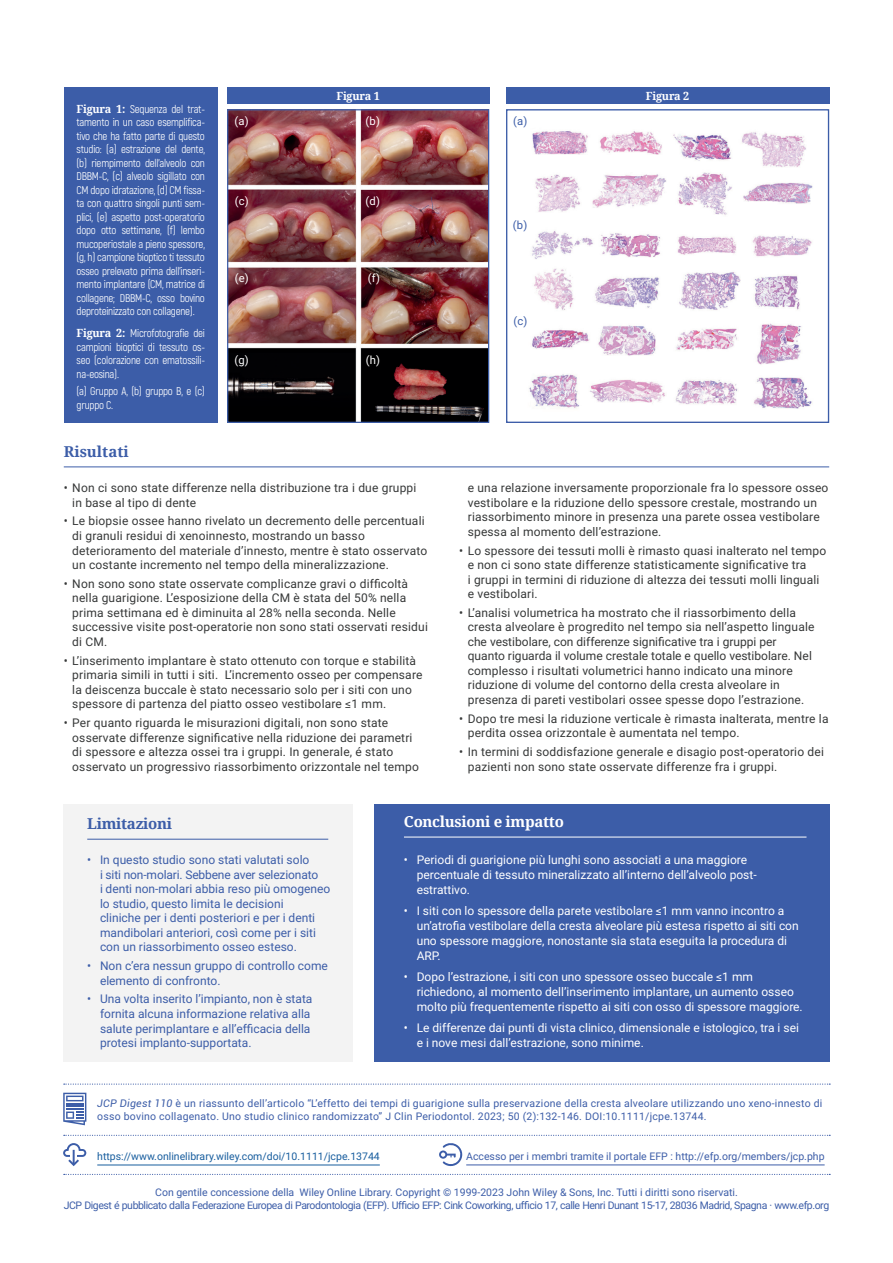
<style>
.page{position:relative;width:893px;height:1263px;background:#fff}
.page>*{position:absolute;margin:0;border:0;box-sizing:border-box;transform-origin:0 0}
.t1{font:700 15px "Noto Serif";letter-spacing:-.02em;color:#fff}
.t2{font:700 15px "Noto Serif";letter-spacing:-.02em;color:#3c5da8}
.t3{font:700 15px "Noto Serif";color:#3c5da8}
.t4{font:12px/14.5px "Roboto";letter-spacing:.015em;color:#363838}
.t5{font:12px/14.9px "Roboto";color:#fff}
.t6{font:12px/14.5px "Roboto";color:#3c5da8}
.t7{font:11.25px/13.5px "Akrobat";letter-spacing:-.02em;color:#fff;text-align:justify}
.t8{font:11.25px "Roboto";color:#fff}
.t9{font:700 11.25px "Noto Serif";letter-spacing:-.02em;color:#fff}
.t10{font:11.25px "Roboto";color:#3c5da8}
.t11{font:10.5px/12.6px "Roboto";letter-spacing:-.04em;color:#3c5da8;text-align:center}
.t12{font:10.5px/12.6px "Roboto";letter-spacing:.02em;color:#3c5da8}
.t13{font:10.5px "Roboto";color:#3c5da8}
.t14{font:10.5px "Roboto";color:#175d9e}
.s1{font-family:"Noto Serif";font-weight:700}
.s2{font-style:italic}
</style>
<div class="page">
<div style="left:64px;top:804px;width:289px;height:258px;background:#f3f3f3"></div>
<hr style="left:87px;top:839px;width:241px;height:1px;background:#3c5da8">
<div style="left:375px;top:804px;width:455px;height:258px;background:#3c5da8"></div>
<hr style="left:404px;top:837px;width:402px;height:1px;background:#fff">
<hr style="left:64px;top:467px;width:765px;height:1px;background:#3c5da8">
<img style="left:529px;top:131px;width:284px;height:278px">
<div style="left:506px;top:109px;width:323px;height:314px;border:1px solid #3c5da8"></div>
<img style="left:229px;top:111px;width:258px;height:310px">
<div style="left:227px;top:109px;width:262px;height:314px;border:1px solid #3c5da8"></div>
<div style="left:64px;top:88px;width:154px;height:335px;background:#3c5da8"></div>
<div style="left:227px;top:88px;width:262px;height:16px;background:#3c5da8"></div>
<div style="left:506px;top:88px;width:323px;height:16px;background:#3c5da8"></div>
<svg style="left:64px;top:1174px;width:766px;height:1px"></svg>
<svg style="left:64px;top:1083px;width:766px;height:2px"></svg>
<svg style="left:63px;top:1093px;width:23px;height:32px"></svg>
<svg style="left:64px;top:1135px;width:766px;height:1px"></svg>
<hr style="left:97px;top:1165px;width:283px;height:1px;background:#175d9e">
<svg style="left:63px;top:1143px;width:24px;height:24px"></svg>
<hr style="left:466px;top:1165px;width:359px;height:1px;background:#3c5da8">
<svg style="left:439px;top:1143px;width:24px;height:24px"></svg>
<p class="t7" style="left:77px;top:102px;width:130px"><span class="s1">Figura 1:</span> Sequenza del trat&shy;tamento in un caso esemplifica&shy;tivo che ha fatto parte di questo studio: (a) estrazione del dente, (b) riempimento dell’alveolo con DBBM-C, (c) alveolo sigillato con CM dopo idratazione, (d) CM fissa&shy;ta con quattro singoli punti sem&shy;plici, (e) aspetto post-operatorio dopo otto settimane, (f) lembo mucoperiostale a pieno spessore, (g, h) campione bioptico ti tessuto osseo prelevato prima dell’inseri&shy;mento implantare (CM, matrice di collagene; DBBM-C, osso bovino deproteinizzato con collagene).</p>
<p class="t7" style="left:77px;top:326px;width:130px"><span class="s1">Figura 2:</span> Microfotografie dei campioni bioptici di tessuto os&shy;seo (colorazione con ematossili&shy;na-eosina).</p>
<p class="t7" style="left:77px;top:385px;width:130px">(a) Gruppo A, (b) gruppo B, e (c) gruppo C.</p>
<p class="t3" style="left:64px;top:441px;width:66px">Risultati</p>
<p class="t8" style="left:235px;top:113px;width:16px">(a)</p>
<p class="t8" style="left:235px;top:193px;width:15px">(c)</p>
<p class="t8" style="left:235px;top:270px;width:16px">(e)</p>
<p class="t8" style="left:234px;top:353px;width:16px">(g)</p>
<p class="t9" style="left:336px;top:88px;width:45px">Figura 1</p>
<p class="t9" style="left:646px;top:88px;width:45px">Figura 2</p>
<p class="t8" style="left:366px;top:113px;width:16px">(b)</p>
<p class="t8" style="left:366px;top:193px;width:16px">(d)</p>
<p class="t8" style="left:368px;top:270px;width:14px">(f)</p>
<p class="t8" style="left:366px;top:353px;width:16px">(h)</p>
<p class="t10" style="left:513px;top:113px;width:16px">(a)</p>
<p class="t10" style="left:513px;top:217px;width:16px">(b)</p>
<p class="t10" style="left:513px;top:313px;width:15px">(c)</p>
<p class="t4" style="left:72px;top:480px;width:346px;text-indent:-9px">• Non ci sono state differenze nella distribuzione tra i due gruppi in base al tipo di dente</p>
<p class="t4" style="left:72px;top:513px;width:356px;text-indent:-9px">• Le biopsie ossee hanno rivelato un decremento delle percentuali di granuli residui di xenoinnesto, mostrando un basso deterioramento del materiale d’innesto, mentre è stato osservato un costante incremento nel tempo della mineralizzazione.</p>
<p class="t4" style="left:72px;top:576px;width:357px;text-indent:-9px">• Non sono sono state osservate complicanze gravi o difficoltà nella guarigione. L’esposizione della CM è stata del 50% nella prima settimana ed è diminuita al 28% nella seconda. Nelle successive visite post-operatorie non sono stati osservati residui di CM.</p>
<p class="t4" style="left:72px;top:653px;width:352px;text-indent:-9px">• L’inserimento implantare è stato ottenuto con torque e stabilità primaria simili in tutti i siti. L’incremento osseo per compensare la deiscenza buccale è stato necessario solo per i siti con uno spessore di partenza del piatto osseo vestibolare ≤1 mm.</p>
<p class="t4" style="left:72px;top:715px;width:348px;text-indent:-9px">• Per quanto riguarda le misurazioni digitali, non sono state osservate differenze significative nella riduzione dei parametri di spessore e altezza ossei tra i gruppi. In generale, é stato osservato un progressivo riassorbimento orizzontale nel tempo</p>
<p class="t4" style="left:468px;top:480px;width:362px">e una relazione inversamente proporzionale fra lo spessore osseo vestibolare e la riduzione dello spessore crestale, mostrando un riassorbimento minore in presenza una parete ossea vestibolare spessa al momento dell’estrazione.</p>
<p class="t4" style="left:468px;top:542px;width:360px;text-indent:-9px">• Lo spessore dei tessuti molli è rimasto quasi inalterato nel tempo e non ci sono state differenze statisticamente significative tra<br>i gruppi in termini di riduzione di altezza dei tessuti molli linguali e vestibolari.</p>
<p class="t4" style="left:468px;top:605px;width:348px;text-indent:-9px">• L’analisi volumetrica ha mostrato che il riassorbimento della cresta alveolare è progredito nel tempo sia nell’aspetto linguale che vestibolare, con differenze significative tra i gruppi per quanto riguarda il volume crestale totale e quello vestibolare. Nel complesso i risultati volumetrici hanno indicato una minore riduzione di volume del contorno della cresta alveolare in presenza di pareti vestibolari ossee spesse dopo l’estrazione.</p>
<p class="t4" style="left:468px;top:711px;width:362px;text-indent:-9px">• Dopo tre mesi la riduzione verticale è rimasta inalterata, mentre la perdita ossea orizzontale è aumentata nel tempo.</p>
<p class="t4" style="left:468px;top:744px;width:358px;text-indent:-9px">• In termini di soddisfazione generale e disagio post-operatorio dei pazienti non sono state osservate differenze fra i gruppi.</p>
<p class="t2" style="left:87px;top:813px;width:86px">Limitazioni</p>
<p class="t6" style="left:100px;top:852px;width:232px;text-indent:-13px">• In questo studio sono stati valutati solo<br>i siti non-molari. Sebbene aver selezionato<br>i denti non-molari abbia reso più omogeneo lo studio, questo limita le decisioni<br>cliniche per i denti posteriori e per i denti mandibolari anteriori, così come per i siti con un riassorbimento osseo esteso.</p>
<p class="t6" style="left:100px;top:958px;width:229px;text-indent:-13px">• Non c’era nessun gruppo di controllo come elemento di confronto.</p>
<p class="t6" style="left:100px;top:991px;width:214px;text-indent:-13px">• Una volta inserito l’impianto, non è stata fornita alcuna informazione relativa alla salute perimplantare e all’efficacia della protesi implanto-supportata.</p>
<p class="t1" style="left:404px;top:811px;width:161px">Conclusioni e impatto</p>
<p class="t5" style="left:417px;top:852px;width:341px;text-indent:-13px">• Periodi di guarigione più lunghi sono associati a una maggiore percentuale di tessuto mineralizzato all’interno dell’alveolo post&shy;estrattivo.</p>
<p class="t5" style="left:417px;top:903px;width:383px;text-indent:-13px">• I siti con lo spessore della parete vestibolare ≤1 mm vanno incontro a un’atrofia vestibolare della cresta alveolare più estesa rispetto ai siti con uno spessore maggiore, nonostante sia stata eseguita la procedura di ARP.</p>
<p class="t5" style="left:417px;top:969px;width:388px;text-indent:-13px">• Dopo l’estrazione, i siti con uno spessore osseo buccale ≤1 mm richiedono, al momento dell’inserimento implantare, un aumento osseo molto più frequentemente rispetto ai siti con osso di spessore maggiore.</p>
<p class="t5" style="left:417px;top:1020px;width:384px;text-indent:-13px">• Le differenze dai punti di vista clinico, dimensionale e istologico, tra i sei e i nove mesi dall’estrazione, sono minime.</p>
<p class="t12" style="left:97px;top:1096px;width:727px"><span class="s2">JCP Digest 110</span> è un riassunto dell’articolo “L’effetto dei tempi di guarigione sulla preservazione della cresta alveolare utilizzando uno xeno-innesto di osso bovino collagenato. Uno studio clinico randomizzato” J Clin Periodontol. 2023; 50 (2):132-146. DOI:10.1111/jcpe.13744.</p>
<p class="t14" style="left:97px;top:1149px;width:284px">https://www.onlinelibrary.wiley.com/doi/10.1111/jcpe.13744</p>
<p class="t13" style="left:466px;top:1149px;width:360px">Accesso per i membri tramite il portale EFP : http://efp.org/members/jcp.php</p>
<p class="t11" style="left:64px;top:1186px;width:767px">Con gentile concessione della Wiley Online Library. Copyright © 1999-2023 John Wiley &amp; Sons, Inc. Tutti i diritti sono riservati.<br>JCP Digest é pubblicato dalla Federazione Europea di Parodontologia (EFP). Ufficio EFP: Cink Coworking, ufficio 17, calle Henri Dunant 15-17, 28036 Madrid, Spagna · www.efp.org</p>
</div>
